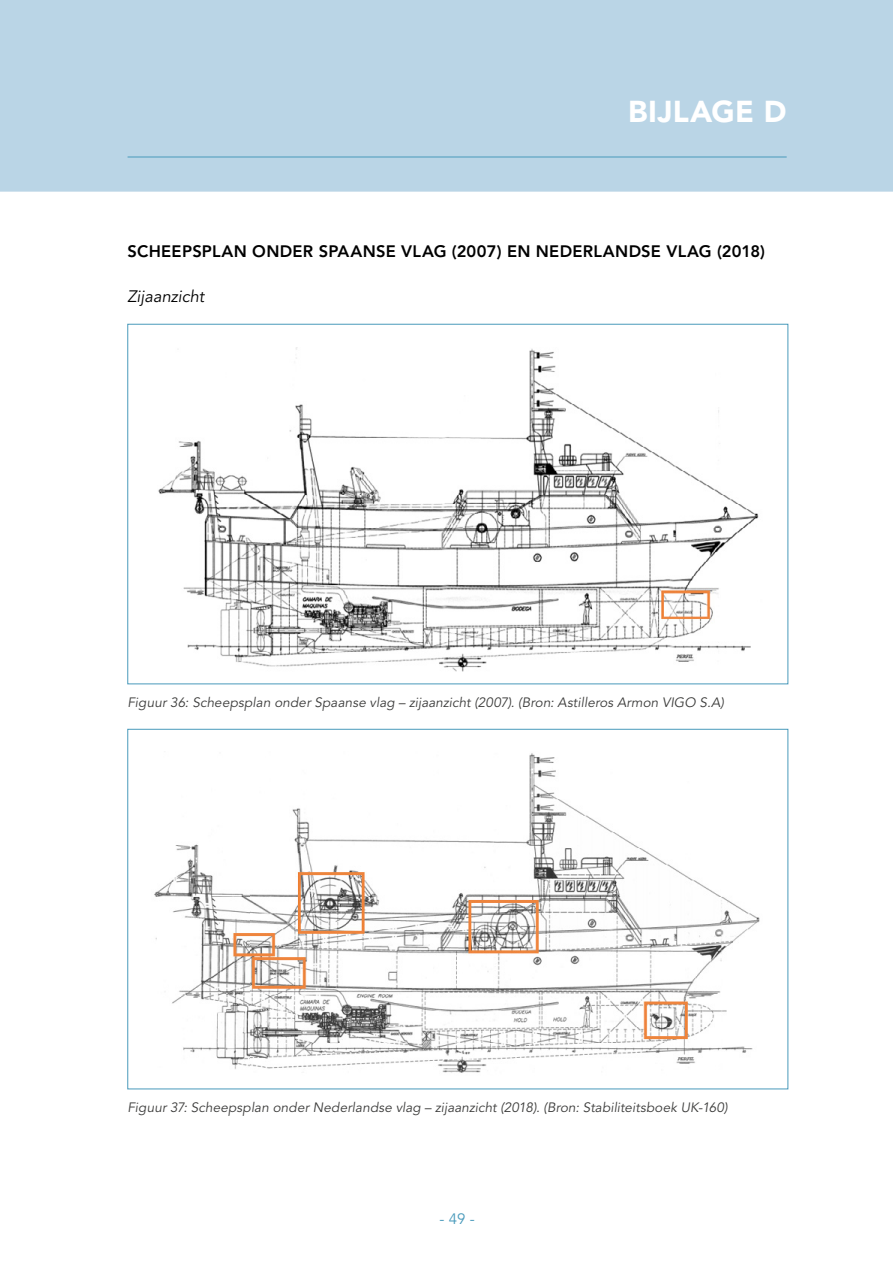
<style>
.page{position:relative;width:893px;height:1263px;background:#fff}
.page>*{position:absolute;margin:0;border:0;box-sizing:border-box;transform-origin:0 0}
.Hoofdstuk_kop_-nr{font:900 30px "Avenir LT Std";letter-spacing:.01em;color:#fff}
.Subparagraaf_Kop_-nr{font:800 16.5px "Avenir LT Std";letter-spacing:.015em;color:#000}
.Sub-subparagraaf_Kop{font:italic 16.5px "Avenir LT Std";color:#000}
.t1{font:15px "Avenir LT Std";color:#499abb}
.Bijschrift{font:italic 13.5px "Avenir LT Std";letter-spacing:.01em;color:#3c3c3b}
</style>
<div class="page">
<div style="left:0;top:0;width:893px;height:192px;background:#bad5e6"></div>
<hr style="left:128px;top:157px;width:659px;height:1px;background:#499abb">
<img style="left:158px;top:347px;width:601px;height:325px">
<img style="left:154px;top:753px;width:606px;height:320px">
<p class="Hoofdstuk_kop_-nr" style="left:628px;top:93px;width:160px">BIJLAGE D</p>
<p class="Subparagraaf_Kop_-nr" style="left:128px;top:241px;width:639px">SCHEEPSPLAN ONDER SPAANSE VLAG (2007) EN NEDERLANDSE VLAG (2018)</p>
<p class="Sub-subparagraaf_Kop" style="left:128px;top:286px;width:78px">Zijaanzicht</p>
<p class="Bijschrift" style="left:128px;top:694px;width:598px">Figuur 36: Scheepsplan onder Spaanse vlag – zijaanzicht (2007). (Bron: Astilleros Armon VIGO S.A)</p>
<p class="Bijschrift" style="left:128px;top:1099px;width:601px">Figuur 37: Scheepsplan onder Nederlandse vlag – zijaanzicht (2018). (Bron: Stabiliteitsboek UK-160)</p>
<p class="t1" style="left:439px;top:1210px;width:37px">- 49 -</p>
</div>
